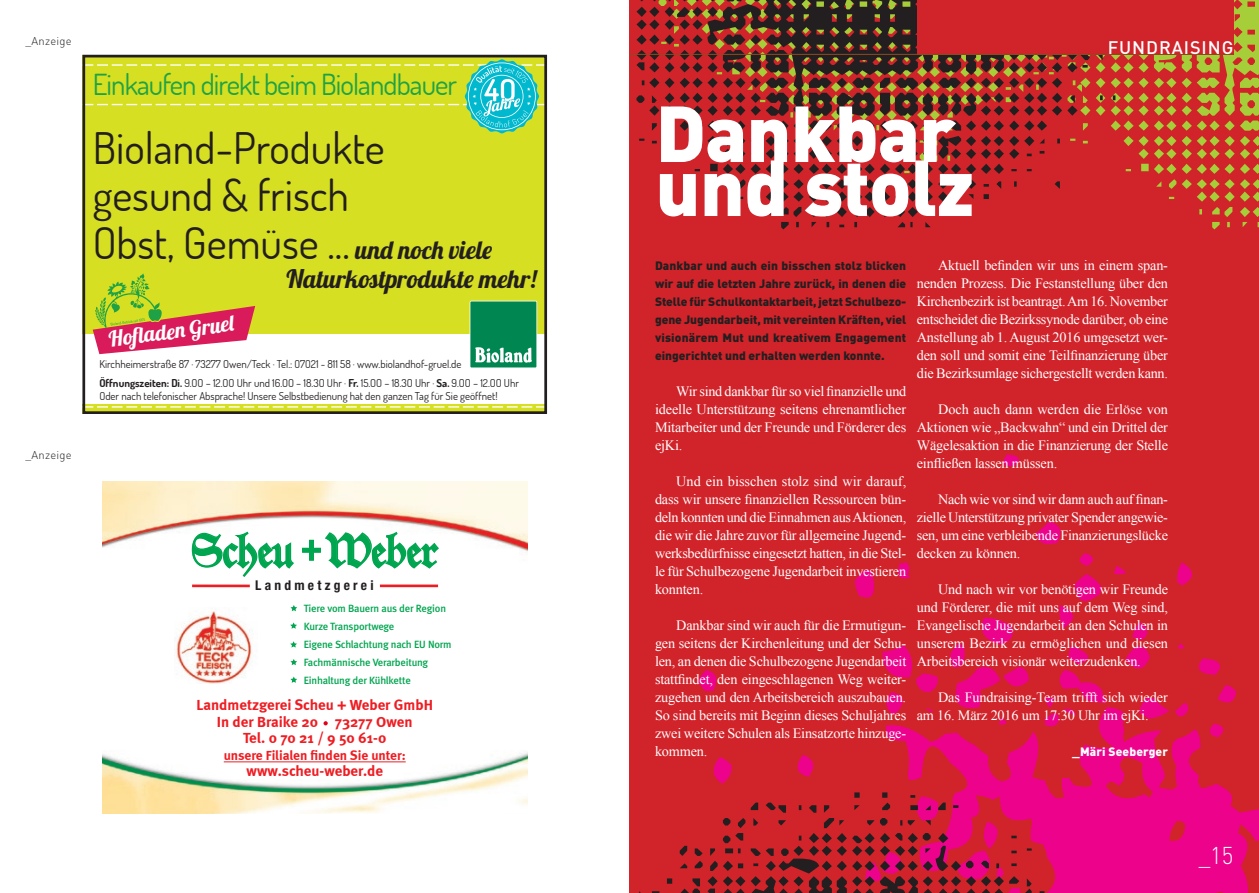
<style>
.page{position:relative;width:1259px;height:893px;background:#fff}
.page>*{position:absolute;margin:0;border:0;box-sizing:border-box;transform-origin:0 0}
._01_Head1_weiß_bold{font:900 78px "DINOT";letter-spacing:-.01em;color:#fff}
.t1{font:49.5px "Alte Schwabacher D";letter-spacing:-.01em;color:#00a54f;scale:.9 1}
.t2{font:43.5px/47.1px "Terminal Dosis";color:#231f20}
.t3{font:28.95px "Terminal Dosis";letter-spacing:-.03em;color:#1fa245}
.t4{font:25.35px "Lobster 1.4";color:#231f20}
.t5{font:300 24px "DINOT";color:#fff;scale:.94 1}
.t6{font:21.75px "Lobster 1.4";color:#fff}
.t7{font:500 18px "DINOT";letter-spacing:.05em;color:#fff}
.t8{font:700 15px/16.5px "Meta";color:#ee1d23;text-align:center}
._03_Body_weiß_einzug{font:14.25px/18px "Times New Roman";letter-spacing:-.015em;color:#fff;text-align:justify}
.t9{font:700 13.5px "Meta";color:#ee1d23}
.t10{font:700 condensed 13.5px "Helvetica Neue";letter-spacing:.24em;color:#231f20}
._03_Body_schwarz_kur{font:900 12px/18px "DINOT";color:#231f20;text-align:justify}
._06_Abschluss_rechts{font:900 12px "DINOT";letter-spacing:.01em;color:#fff}
.t11{font:300 11.25px "DINOT";letter-spacing:.02em;color:#231f20}
.t12{font:10.8px/19.6px "Terminal Dosis";color:#231f20}
.t13{font:500 10.8px/18px "Meta";letter-spacing:.055em;color:#ee1d23;text-align:center}
.t14{font:500 10.5px/18px "Meta";letter-spacing:-.015em;color:#00a54f}
.s1{font-family:"Lobster 1.4";font-size:25.35px}
.s2{font-weight:700}
</style>
<div class="page">
<div style="left:629px;top:0;width:630px;height:893px;background:#d1232a"></div>
<svg style="left:698px;top:454px;width:561px;height:439px"></svg>
<svg style="left:1146px;top:0;width:113px;height:230px"></svg>
<svg style="left:636px;top:0;width:510px;height:230px"></svg>
<svg style="left:639px;top:792px;width:507px;height:101px"></svg>
<div style="left:917px;top:0;width:316px;height:54px;background:#d1232a"></div>
<hr style="left:629px;top:54px;width:604px;height:1px;background:#8e4a20">
<img style="left:102px;top:482px;width:425px;height:331px">
<svg style="left:191px;top:531px;width:104px;height:47px"></svg>
<svg style="left:301px;top:531px;width:139px;height:39px"></svg>
<hr style="left:192px;top:585px;width:58px;height:2px;background:#ee1d23">
<hr style="left:380px;top:584px;width:58px;height:3px;background:#ee1d23">
<div style="left:221px;top:716px;width:178px;height:62px;background:#fff"></div>
<div style="left:167px;top:599px;width:296px;height:105px;background:#fff"></div>
<img style="left:170px;top:597px;width:292px;height:2px">
<svg style="left:290px;top:605px;width:7px;height:78px"></svg>
<img style="left:174px;top:611px;width:78px;height:73px">
<svg style="left:323px;top:721px;width:5px;height:4px"></svg>
<hr style="left:224px;top:762px;width:182px;height:1px;background:#ee1d23">
<div style="left:82px;top:55px;width:465px;height:358px;background:#d6df21"></div>
<div style="left:82px;top:334px;width:465px;height:70px;background:#fff"></div>
<svg style="left:86px;top:406px;width:457px;height:2px"></svg>
<div style="left:82px;top:55px;width:465px;height:358px;border:3px solid #231f20"></div>
<svg style="left:93px;top:273px;width:162px;height:81px"></svg>
<svg style="left:469px;top:301px;width:68px;height:67px"></svg>
<div style="left:470px;top:301px;width:66px;height:66px;background:#008751"></div>
<svg style="left:475px;top:347px;width:57px;height:16px"></svg>
<svg style="left:82px;top:59px;width:465px;height:74px"></svg>
<p class="t11" style="left:26px;top:34px;width:48px">_Anzeige</p>
<p class="t11" style="left:26px;top:448px;width:48px">_Anzeige</p>
<p class="t3" style="left:93px;top:65px;width:366px">Einkaufen direkt beim Biolandbauer</p>
<p class="t2" style="left:93px;top:124px;width:401px">Bioland-Produkte gesund &amp; frisch<br>Obst, Gemüse ... <span class="s1">und noch viele</span></p>
<p class="t4" style="left:286px;top:262px;width:252px">Naturkostprodukte mehr!</p>
<p class="t6" style="left:107px;top:325px;width:128px;rotate:-7deg">Hofl aden Gruel</p>
<p class="t12" style="left:99px;top:354px;width:421px">Kirchheimerstraße 87 · 73277 Owen/Teck · Tel.: O7O21 - 811 58 · www.biolandhof-gruel.de<br><span class="s2">Öffnungszeiten: Di.</span> 9.OO – 12.OO Uhr und 16.OO – 18.3O Uhr · <span class="s2">Fr.</span> 15.OO – 18.3O Uhr · <span class="s2">Sa.</span> 9.OO – 12.OO Uhr</p>
<p class="t12" style="left:99px;top:386px;width:400px">Oder nach telefonischer Absprache! Unsere Selbstbedienung hat den ganzen Tag für Sie geöffnet!</p>
<p class="t1" style="left:191px;top:512px;width:274px">Scheu +Weber</p>
<p class="t14" style="left:304px;top:599px;width:149px">Tiere vom Bauern aus der Region<br>Kurze Transportwege<br>Eigene Schlachtung nach EU Norm<br>Fachmännische Verarbeitung<br>Einhaltung der Kühlkette</p>
<p class="t13" style="left:247px;top:713px;width:135px">Neckartailfinger Strasse 1<br>72622 Neckarhausen<br>Tel. 0 70 22 - 5 07 54</p>
<p class="t1" style="left:192px;top:521px;width:274px">Scheu +Weber</p>
<p class="t10" style="left:255px;top:577px;width:120px">Landmetzgerei</p>
<p class="t8" style="left:196px;top:697px;width:238px">Landmetzgerei Scheu + Weber GmbH<br>In der Braike 20 73277 Owen<br>Tel. 0 70 21 / 9 50 61-0</p>
<p class="t9" style="left:224px;top:747px;width:183px">unsere Filialen finden Sie unter:</p>
<p class="t8" style="left:246px;top:763px;width:138px">www.scheu-weber.de</p>
<p class="t13" style="left:247px;top:723px;width:135px">Neckartailfinger Strasse 1<br>72622 Neckarhausen<br>Tel. 0 70 22 - 5 07 54</p>
<p class="_01_Head1_weiß_bold" style="left:655px;top:82px;width:302px">Dankbar</p>
<p class="_01_Head1_weiß_bold" style="left:655px;top:136px;width:321px">und stolz</p>
<p class="t7" style="left:1107px;top:36px;width:127px">FUNDRAISING</p>
<p class="_03_Body_schwarz_kur" style="left:655px;top:256px;width:253px">Dankbar und auch ein bisschen stolz blicken wir auf die letzten Jahre zurück, in denen die Stelle für Schulkontaktarbeit, jetzt Schulbezo&shy;gene Jugendarbeit, mit vereinten Kräften, viel visionärem Mut und kreativem Engagement eingerichtet und erhalten werden konnte.</p>
<p class="_03_Body_weiß_einzug" style="left:655px;top:382px;width:253px;text-indent:21px">Wir sind dankbar für so viel finanzielle und ideelle Unterstützung seitens ehrenamtlicher Mitarbeiter und der Freunde und Förderer des ejKi.</p>
<p class="_03_Body_weiß_einzug" style="left:655px;top:472px;width:253px;text-indent:21px">Und ein bisschen stolz sind wir darauf, dass wir unsere finanziellen Ressourcen bün&shy;deln konnten und die Einnahmen aus Aktionen, die wir die Jahre zuvor für allgemeine Jugend&shy;werksbedürfnisse eingesetzt hatten, in die Stel&shy;le für Schulbezogene Jugendarbeit investieren konnten.</p>
<p class="_03_Body_weiß_einzug" style="left:655px;top:616px;width:253px;text-indent:21px">Dankbar sind wir auch für die Ermutigun&shy;gen seitens der Kirchenleitung und der Schu&shy;len, an denen die Schulbezogene Jugendarbeit stattfindet, den eingeschlagenen Weg weiter&shy;zugehen und den Arbeitsbereich auszubauen.<br>So sind bereits mit Beginn dieses Schuljahres zwei weitere Schulen als Einsatzorte hinzuge&shy;kommen.</p>
<p class="_03_Body_weiß_einzug" style="left:917px;top:256px;width:253px;text-indent:21px">Aktuell befinden wir uns in einem span&shy;nenden Prozess. Die Festanstellung über den Kirchenbezirk ist beantragt. Am 16. November entscheidet die Bezirkssynode darüber, ob eine Anstellung ab 1. August 2016 umgesetzt wer&shy;den soll und somit eine Teilfinanzierung über die Bezirksumlage sichergestellt werden kann.</p>
<p class="_03_Body_weiß_einzug" style="left:917px;top:400px;width:253px;text-indent:21px">Doch auch dann werden die Erlöse von Aktionen wie „Backwahn“ und ein Drittel der Wägelesaktion in die Finanzierung der Stelle einfließen lassen müssen.</p>
<p class="_03_Body_weiß_einzug" style="left:917px;top:490px;width:253px;text-indent:21px">Nach wie vor sind wir dann auch auf finan&shy;zielle Unterstützung privater Spender angewie&shy;sen, um eine verbleibende Finanzierungslücke decken zu können.</p>
<p class="_03_Body_weiß_einzug" style="left:917px;top:580px;width:253px;text-indent:21px">Und nach wir vor benötigen wir Freunde und Förderer, die mit uns auf dem Weg sind, Evangelische Jugendarbeit an den Schulen in unserem Bezirk zu ermöglichen und diesen Arbeitsbereich visionär weiterzudenken.</p>
<p class="_03_Body_weiß_einzug" style="left:917px;top:688px;width:253px;text-indent:21px">Das Fundraising-Team trifft sich wieder am 16. März 2016 um 17:30 Uhr im ejKi.</p>
<p class="_06_Abschluss_rechts" style="left:1072px;top:744px;width:97px">_Märi Seeberger</p>
<p class="t5" style="left:1198px;top:841px;width:39px">_15</p>
</div>
